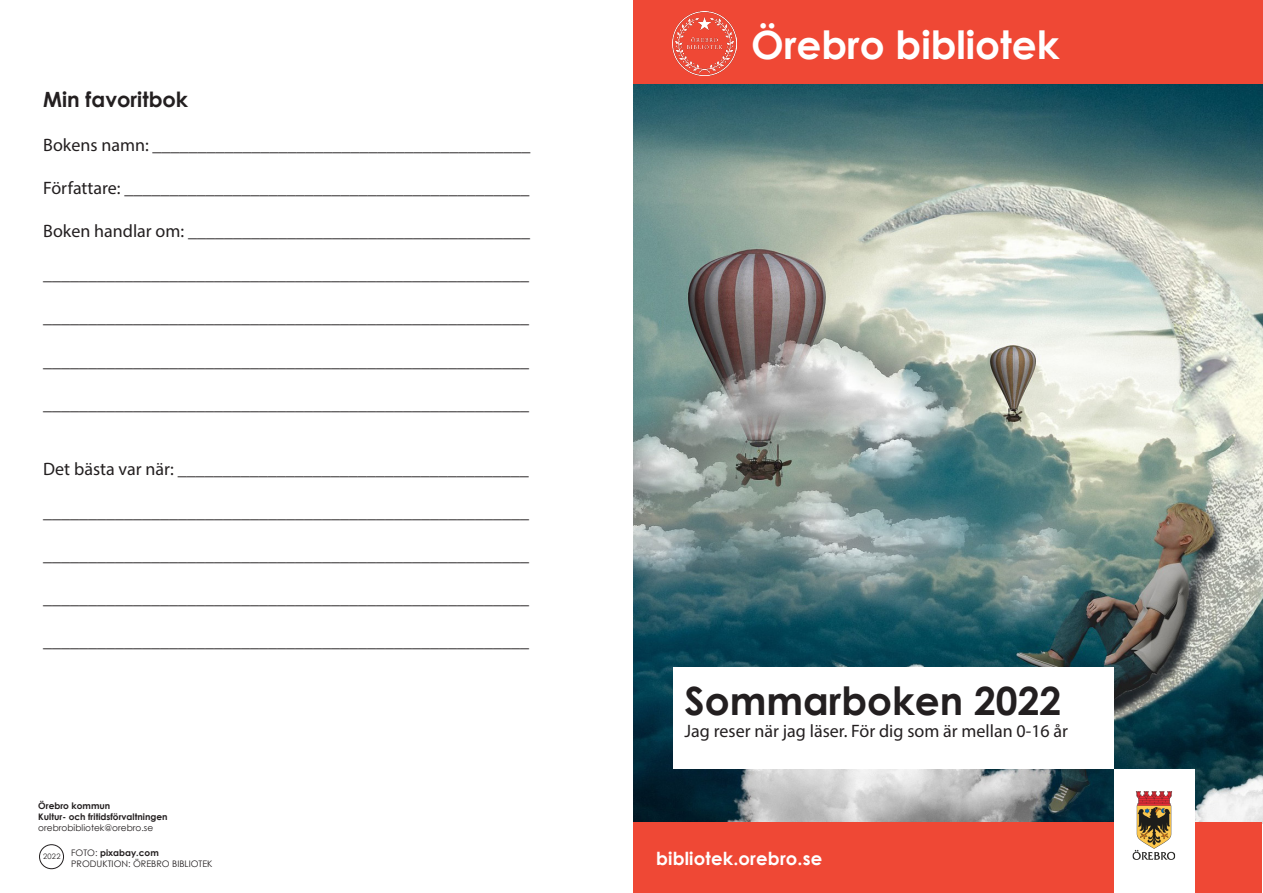
<style>
.page{position:relative;width:1263px;height:893px;background:#fff}
.page>*{position:absolute;margin:0;border:0;box-sizing:border-box;transform-origin:0 0}
.t1{font:700 39px "Century Gothic";color:#fff}
.t2{font:700 39px "Century Gothic";color:#231f20}
.t3{font:700 21px "Century Gothic";color:#231f20}
.t4{font:18px "Myriad Pro";color:#231f20}
.t5{font:700 18px "Century Gothic";letter-spacing:.01em;color:#fff}
.t6{font:700 9px "Century Gothic";color:#231f20}
.t7{font:9px "Century Gothic";color:#231f20}
.Rubrik_3{font:7.5px "Century Gothic";color:#231f20}
.s1{font-weight:400}
</style>
<div class="page">
<img style="left:634px;top:84px;width:629px;height:739px">
<div style="left:634px;top:0;width:629px;height:84px;background:#ef4835"></div>
<div style="left:634px;top:822px;width:628px;height:71px;background:#ef4835"></div>
<div style="left:1114px;top:769px;width:80px;height:123px;background:#fff"></div>
<img style="left:1132px;top:791px;width:44px;height:69px">
<div style="left:673px;top:666px;width:441px;height:102px;background:#fff"></div>
<img style="left:673px;top:11px;width:64px;height:64px">
<div style="left:39px;top:844px;width:25px;height:25px;border:1px solid #231f20;border-radius:50%"></div>
<p class="t3" style="left:43px;top:84px;width:146px">Min favoritbok</p>
<p class="t4" style="left:43px;top:133px;width:489px">Bokens namn: __________________________________________</p>
<p class="t4" style="left:43px;top:177px;width:488px">Författare: _____________________________________________</p>
<p class="t4" style="left:43px;top:220px;width:488px">Boken handlar om: ______________________________________</p>
<p class="t4" style="left:43px;top:263px;width:488px">______________________________________________________</p>
<p class="t4" style="left:43px;top:306px;width:488px">______________________________________________________</p>
<p class="t4" style="left:43px;top:349px;width:488px">______________________________________________________</p>
<p class="t4" style="left:43px;top:393px;width:488px">______________________________________________________</p>
<p class="t4" style="left:43px;top:457px;width:487px">Det bästa var när: _______________________________________</p>
<p class="t4" style="left:43px;top:501px;width:488px">______________________________________________________</p>
<p class="t4" style="left:43px;top:544px;width:488px">______________________________________________________</p>
<p class="t4" style="left:43px;top:587px;width:488px">______________________________________________________</p>
<p class="t4" style="left:43px;top:630px;width:488px">______________________________________________________</p>
<p class="t6" style="left:38px;top:799px;width:74px">Örebro kommun</p>
<p class="t6" style="left:38px;top:810px;width:131px">Kultur- och fritidsförvaltningen</p>
<p class="t7" style="left:38px;top:821px;width:117px">orebrobibliotek@orebro.se</p>
<p class="t6" style="left:71px;top:846px;width:89px"><span class="s1">FOTO:</span> pixabay.com</p>
<p class="t7" style="left:71px;top:857px;width:143px">PRODUKTION: ÖREBRO BIBLIOTEK</p>
<p class="Rubrik_3" style="left:43px;top:851px;width:19px">2022</p>
<p class="t1" style="left:751px;top:16px;width:310px">Örebro bibliotek</p>
<p class="t2" style="left:685px;top:671px;width:378px">Sommarboken 2022</p>
<p class="t4" style="left:685px;top:719px;width:385px">Jag reser när jag läser. För dig som är mellan 0-16 år</p>
<p class="t5" style="left:656px;top:844px;width:168px">bibliotek.orebro.se</p>
</div>
